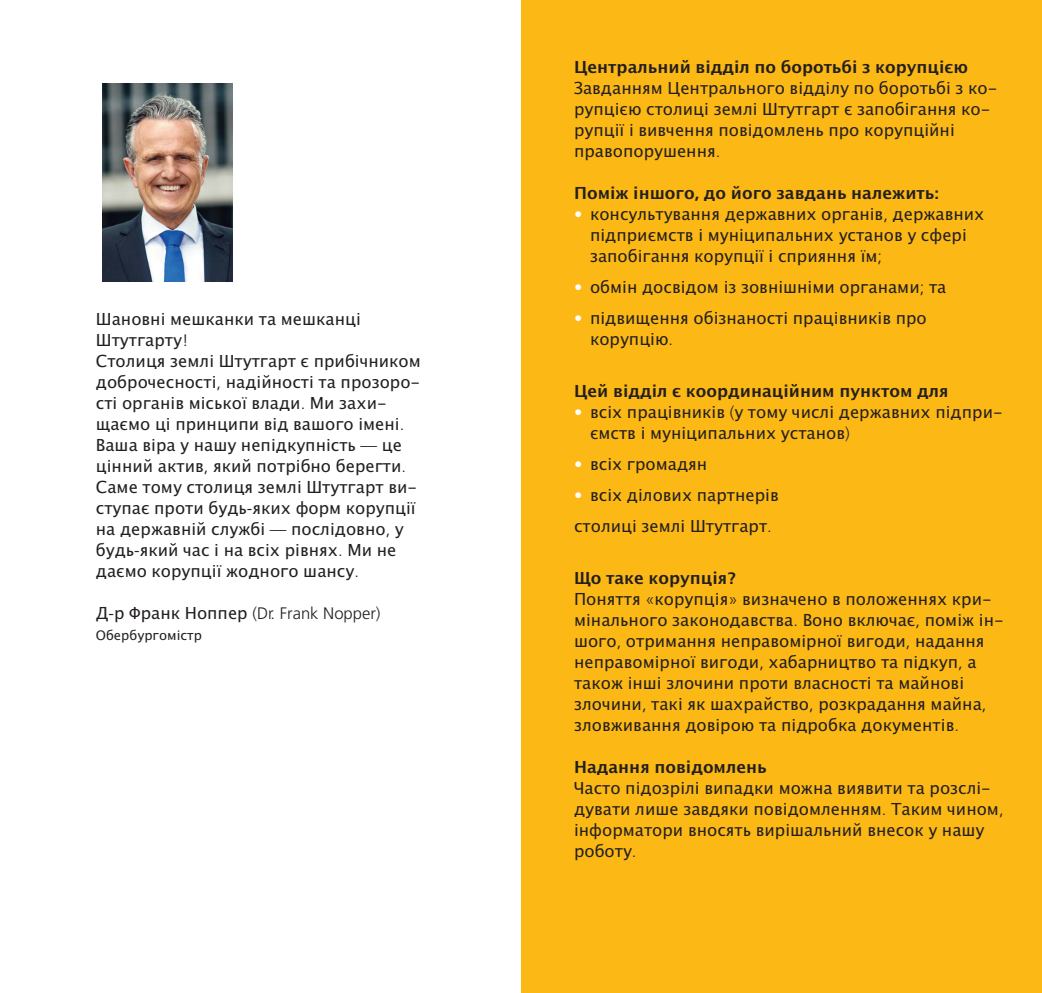
<style>
.page{position:relative;width:1042px;height:993px;background:#fff}
.page>*{position:absolute;margin:0;border:0;box-sizing:border-box;transform-origin:0 0}
.t1{font:16.62px/21px "Lucida Grande";color:#231f20}
.t2{font:700 16.62px "Lucida Grande";color:#231f20}
.t3{font:300 16.62px "Frutiger LT Com";color:#231f20}
.t4{font:13.12px "Lucida Grande";color:#231f20}
.s1{font-family:"Frutiger LT Com";font-weight:300}
.s2{font-family:"Lucida Grande";font-weight:400}
.s3{font-family:"Frutiger LT Com"}
.s4{font-family:"Frutiger LT Com";font-weight:300;color:#fff}
</style>
<div class="page">
<div style="left:522px;top:0;width:520px;height:992px;background:#fcb814"></div>
<img style="left:102px;top:84px;width:131px;height:197px">
<p class="t1" style="left:96px;top:308px;width:266px">Шановні мешканки та мешканці<br>Штутгарту<span class="s1">!</span></p>
<p class="t1" style="left:96px;top:350px;width:326px">Столиця землі Штутгарт є прибічником доброчесності<span class="s1">,</span> надійності та прозоро&shy;сті органів міської влади<span class="s1">.</span> Ми захи&shy;щаємо ці принципи від вашого імені<span class="s1">.<br></span>Ваша віра у нашу непідкупність <span class="s1">—</span> це цінний актив<span class="s1">,</span> який потрібно берегти<span class="s1">.<br></span>Саме тому столиця землі Штутгарт ви&shy;ступає проти будь<span class="s1">-</span>яких форм корупції на державній службі <span class="s1">—</span> послідовно<span class="s1">,</span> у будь<span class="s1">-</span>який час і на всіх рівнях<span class="s1">.</span> Ми не даємо корупції жодного шансу<span class="s1">.</span></p>
<p class="t3" style="left:96px;top:606px;width:286px"><span class="s2">Д</span>-<span class="s2">р Франк Ноппер</span> (Dr. Frank Nopper)</p>
<p class="t4" style="left:96px;top:627px;width:108px">Обербургомістр</p>
<p class="t2" style="left:574px;top:57px;width:395px">Центральний відділ по боротьбі з корупцією</p>
<p class="t1" style="left:574px;top:77px;width:425px">Завданням Центрального відділу по боротьбі з ко&shy;рупцією столиці землі Штутгарт є запобігання ко&shy;рупції і вивчення повідомлень про корупційні правопорушення<span class="s1">.</span></p>
<p class="t2" style="left:574px;top:183px;width:366px">Поміж іншого<span class="s3">,</span> до його завдань належить<span class="s3">:</span></p>
<p class="t1" style="left:590px;top:203px;width:396px;text-indent:-16px"><span class="s4">•</span> консультування державних органів<span class="s1">,</span> державних підприємств і муніципальних установ у сфері запобігання корупції і сприяння їм<span class="s1">;</span></p>
<p class="t1" style="left:574px;top:276px;width:374px"><span class="s4">•</span> обмін досвідом із зовнішніми органами<span class="s1">;</span> та</p>
<p class="t1" style="left:590px;top:307px;width:338px;text-indent:-16px"><span class="s4">•</span> підвищення обізнаності працівників про корупцію<span class="s1">.</span></p>
<p class="t2" style="left:574px;top:381px;width:376px">Цей відділ є координаційним пунктом для</p>
<p class="t1" style="left:590px;top:401px;width:414px;text-indent:-16px"><span class="s4">•</span> всіх працівників <span class="s1">(</span>у тому числі державних підпри&shy;ємств і муніципальних установ<span class="s1">)</span></p>
<p class="t1" style="left:574px;top:453px;width:135px"><span class="s4">•</span> всіх громадян</p>
<p class="t1" style="left:574px;top:484px;width:206px"><span class="s4">•</span> всіх ділових партнерів</p>
<p class="t1" style="left:574px;top:515px;width:199px">столиці землі Штутгарт<span class="s1">.</span></p>
<p class="t2" style="left:574px;top:568px;width:163px">Що таке корупція<span class="s3">?</span></p>
<p class="t1" style="left:574px;top:588px;width:431px">Поняття <span class="s1">«</span>корупція<span class="s1">»</span> визначено в положеннях кри&shy;мінального законодавства<span class="s1">.</span> Воно включає<span class="s1">,</span> поміж ін&shy;шого<span class="s1">,</span> отримання неправомірної вигоди<span class="s1">,</span> надання неправомірної вигоди<span class="s1">,</span> хабарництво та підкуп<span class="s1">,</span> а також інші злочини проти власності та майнові злочини<span class="s1">,</span> такі як шахрайство<span class="s1">,</span> розкрадання майна<span class="s1">, </span>зловживання довірою та підробка документів<span class="s1">.</span></p>
<p class="t2" style="left:574px;top:757px;width:194px">Надання повідомлень</p>
<p class="t1" style="left:574px;top:777px;width:431px">Часто підозрілі випадки можна виявити та розслі&shy;дувати лише завдяки повідомленням<span class="s1">.</span> Таким чином<span class="s1">, </span>інформатори вносять вирішальний внесок у нашу роботу<span class="s1">.</span></p>
</div>
